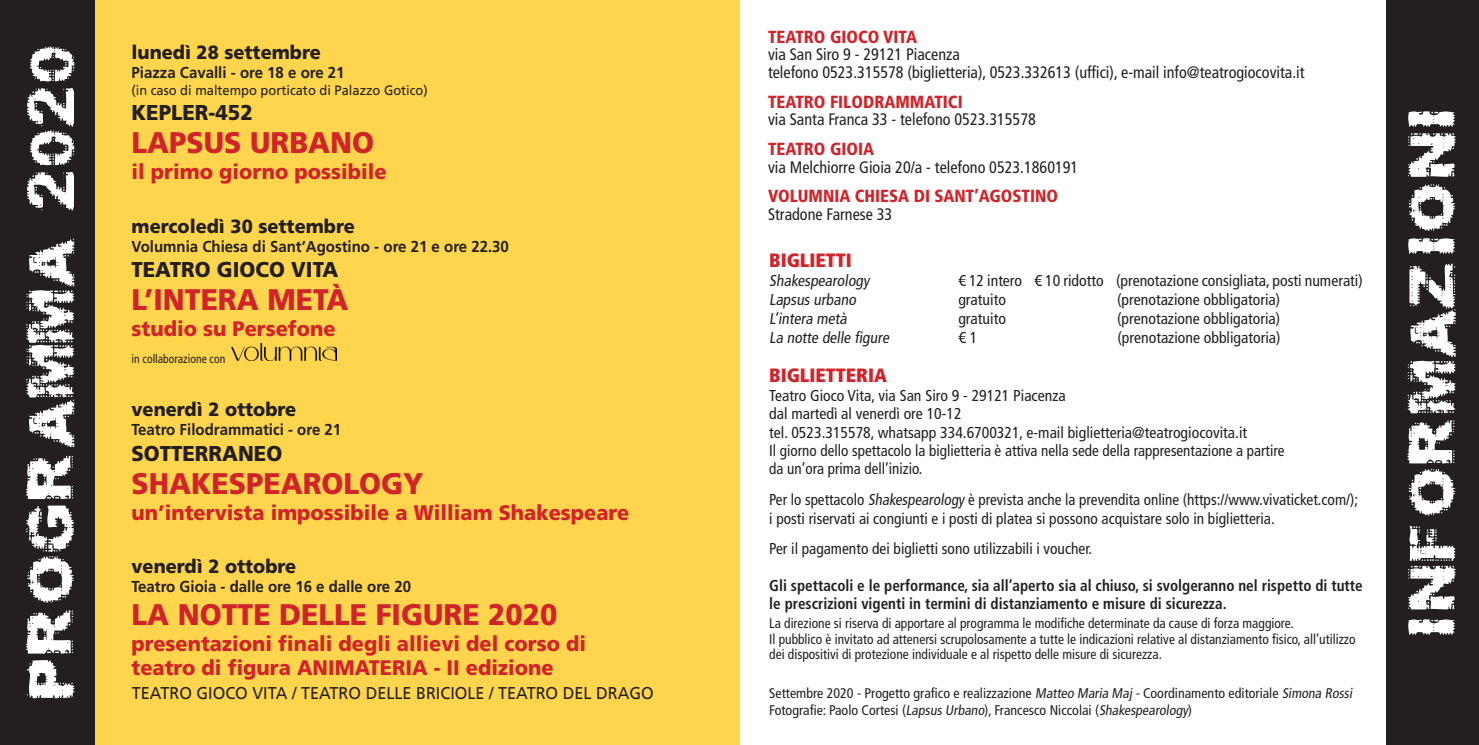
<style>
.page{position:relative;width:1479px;height:745px;background:#fff}
.page>*{position:absolute;margin:0;border:0;box-sizing:border-box;transform-origin:0 0}
.t1{font:52.5px "Prefix";letter-spacing:-.02em;color:#fff}
.t2{font:900 29.75px "Frutiger LT Std";color:#d1232a;scale:.95 1}
.t3{font:900 21.53px "Frutiger LT Std";color:#231f20;scale:.95 1}
.t4{font:900 21px "Frutiger LT Std";color:#d1232a;scale:.95 1}
.t5{font:900 condensed 19.25px "Frutiger LT Std";color:#d1232a}
.t6{font:900 19.07px "Frutiger LT Std";color:#231f20;scale:.95 1}
.t7{font:900 condensed 17.5px "Frutiger LT Std";color:#d1232a}
.t8{font:16.97px "Frutiger LT Std";color:#231f20;scale:.95 1}
.t9{font:condensed 16.62px "Frutiger LT Std";color:#231f20}
.t10{font:condensed 15.75px "Frutiger LT Std";color:#231f20}
.t11{font:condensed 15.75px/18.4px "Frutiger LT Std";color:#231f20;scale:.96 1}
.t12{font:700 condensed 15.75px "Frutiger LT Std";color:#231f20;scale:.96 1}
.t13{font:700 15.75px "Frutiger LT Std";color:#231f20;scale:.95 1}
.t14{font:condensed 14px/15.8px "Frutiger LT Std";color:#231f20;scale:.96 1}
.t15{font:condensed 14px "Frutiger LT Std";color:#231f20}
.t16{font:13.65px "Frutiger LT Std";color:#231f20;scale:.95 1}
.t17{font:condensed 12.25px "Frutiger LT Std";color:#231f20;scale:.95 1}
</style>
<div class="page">
<div style="left:0;top:0;width:739px;height:744px;background:#fed54d"></div>
<div style="left:0;top:0;width:94px;height:744px;background:#231f20"></div>
<div style="left:1386px;top:0;width:92px;height:744px;background:#231f20"></div>
<img style="left:231px;top:343px;width:105px;height:17px">
<p class="t1" style="left:24px;top:699px;width:656px;rotate:-90deg">PROGRAMMA 2020</p>
<p class="t6" style="left:131px;top:41px;width:201px">lunedì 28 settembre</p>
<p class="t13" style="left:131px;top:63px;width:226px">Piazza Cavalli - ore 18 e ore 21</p>
<p class="t16" style="left:131px;top:82px;width:313px">(in caso di maltempo porticato di Palazzo Gotico)</p>
<p class="t3" style="left:131px;top:100px;width:129px">KEPLER-452</p>
<p class="t2" style="left:131px;top:125px;width:257px">LAPSUS URBANO</p>
<p class="t4" style="left:131px;top:159px;width:270px">il primo giorno possibile</p>
<p class="t6" style="left:131px;top:214px;width:237px">mercoledì 30 settembre</p>
<p class="t13" style="left:131px;top:237px;width:399px">Volumnia Chiesa di Sant’Agostino - ore 21 e ore 22.30</p>
<p class="t3" style="left:131px;top:256px;width:219px">TEATRO GIOCO VITA</p>
<p class="t2" style="left:131px;top:281px;width:230px">L’INTERA METÀ</p>
<p class="t4" style="left:131px;top:316px;width:216px">studio su Persefone</p>
<p class="t17" style="left:131px;top:351px;width:100px">in collaborazione con</p>
<p class="t6" style="left:131px;top:398px;width:175px">venerdì 2 ottobre</p>
<p class="t13" style="left:131px;top:420px;width:222px">Teatro Filodrammatici - ore 21</p>
<p class="t3" style="left:131px;top:440px;width:160px">SOTTERRANEO</p>
<p class="t2" style="left:131px;top:465px;width:309px">SHAKESPEAROLOGY</p>
<p class="t4" style="left:131px;top:499px;width:525px">un’intervista impossibile a William Shakespeare</p>
<p class="t6" style="left:131px;top:554px;width:175px">venerdì 2 ottobre</p>
<p class="t13" style="left:131px;top:577px;width:296px">Teatro Gioia - dalle ore 16 e dalle ore 20</p>
<p class="t2" style="left:131px;top:596px;width:450px">LA NOTTE DELLE FIGURE 2020</p>
<p class="t4" style="left:131px;top:630px;width:480px">presentazioni finali degli allievi del corso di</p>
<p class="t4" style="left:131px;top:654px;width:446px">teatro di figura ANIMATERIA - II edizione</p>
<p class="t8" style="left:132px;top:682px;width:550px">TEATRO GIOCO VITA / TEATRO DELLE BRICIOLE / TEATRO DEL DRAGO</p>
<p class="t7" style="left:768px;top:26px;width:151px">TEATRO GIOCO VITA</p>
<p class="t9" style="left:768px;top:45px;width:193px">via San Siro 9 - 29121 Piacenza</p>
<p class="t9" style="left:768px;top:62px;width:538px">telefono 0523.315578 (biglietteria), 0523.332613 (uffici), e-mail info@teatrogiocovita.it</p>
<p class="t7" style="left:768px;top:91px;width:196px">TEATRO FILODRAMMATICI</p>
<p class="t9" style="left:768px;top:110px;width:269px">via Santa Franca 33 - telefono 0523.315578</p>
<p class="t7" style="left:768px;top:138px;width:107px">TEATRO GIOIA</p>
<p class="t9" style="left:768px;top:157px;width:312px">via Melchiorre Gioia 20/a - telefono 0523.1860191</p>
<p class="t7" style="left:768px;top:186px;width:291px">VOLUMNIA CHIESA DI SANT’AGOSTINO</p>
<p class="t9" style="left:768px;top:204px;width:126px">Stradone Farnese 33</p>
<p class="t5" style="left:769px;top:249px;width:84px">BIGLIETTI</p>
<p class="t10" style="left:769px;top:271px;width:102px">Shakespearology</p>
<p class="t10" style="left:958px;top:271px;width:406px">€ 12 intero € 10 ridotto (prenotazione consigliata, posti numerati)</p>
<p class="t10" style="left:769px;top:290px;width:91px">Lapsus urbano</p>
<p class="t10" style="left:958px;top:290px;width:49px">gratuito</p>
<p class="t10" style="left:1117px;top:290px;width:165px">(prenotazione obbligatoria)</p>
<p class="t10" style="left:769px;top:309px;width:82px">L’intera metà</p>
<p class="t10" style="left:958px;top:309px;width:49px">gratuito</p>
<p class="t10" style="left:1117px;top:309px;width:165px">(prenotazione obbligatoria)</p>
<p class="t10" style="left:769px;top:328px;width:124px">La notte delle figure</p>
<p class="t10" style="left:958px;top:328px;width:20px">€ 1</p>
<p class="t10" style="left:1117px;top:328px;width:165px">(prenotazione obbligatoria)</p>
<p class="t5" style="left:769px;top:364px;width:119px">BIGLIETTERIA</p>
<p class="t10" style="left:769px;top:386px;width:298px">Teatro Gioco Vita, via San Siro 9 - 29121 Piacenza</p>
<p class="t10" style="left:769px;top:404px;width:194px">dal martedì al venerdì ore 10-12</p>
<p class="t10" style="left:769px;top:422px;width:479px">tel. 0523.315578, whatsapp 334.6700321, e-mail biglietteria@teatrogiocovita.it</p>
<p class="t11" style="left:769px;top:441px;width:538px">Il giorno dello spettacolo la biglietteria è attiva nella sede della rappresentazione a partire</p>
<p class="t11" style="left:769px;top:459px;width:161px">da un’ora prima dell’inizio.</p>
<p class="t11" style="left:769px;top:490px;width:615px">Per lo spettacolo Shakespearology è prevista anche la prevendita online (https://www.vivaticket.com/); i posti riservati ai congiunti e i posti di platea si possono acquistare solo in biglietteria.</p>
<p class="t10" style="left:769px;top:539px;width:324px">Per il pagamento dei biglietti sono utilizzabili i voucher.</p>
<p class="t12" style="left:769px;top:575px;width:620px">Gli spettacoli e le performance, sia all’aperto sia al chiuso, si svolgeranno nel rispetto di tutte</p>
<p class="t12" style="left:769px;top:594px;width:478px">le prescrizioni vigenti in termini di distanziamento e misure di sicurezza.</p>
<p class="t14" style="left:769px;top:614px;width:547px">La direzione si riserva di apportare al programma le modifiche determinate da cause di forza maggiore.</p>
<p class="t14" style="left:769px;top:630px;width:612px">Il pubblico è invitato ad attenersi scrupolosamente a tutte le indicazioni relative al distanziamento fisico, all’utilizzo dei dispositivi di protezione individuale e al rispetto delle misure di sicurezza.</p>
<p class="t15" style="left:769px;top:685px;width:587px">Settembre 2020 - Progetto grafico e realizzazione Matteo Maria Maj - Coordinamento editoriale Simona Rossi</p>
<p class="t15" style="left:769px;top:701px;width:424px">Fotografie: Paolo Cortesi (Lapsus Urbano), Francesco Niccolai (Shakespearology)</p>
<p class="t1" style="left:1405px;top:638px;width:534px;rotate:-90deg">INFORMAZIONI</p>
</div>
